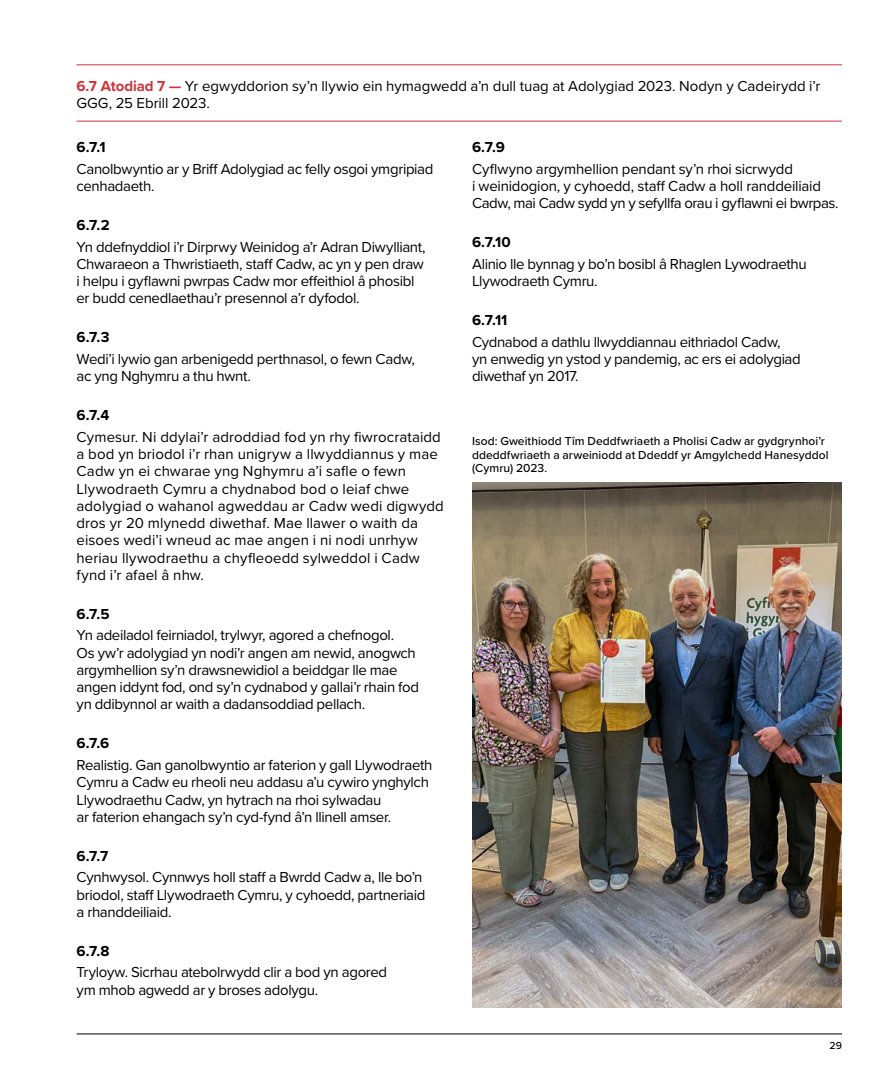
<style>
.page{position:relative;width:893px;height:1085px;background:#fff}
.page>*{position:absolute;margin:0;border:0;box-sizing:border-box;transform-origin:0 0}
.Updated_body{font:15px/17.2px "Proxima Nova";letter-spacing:-.02em;color:#000}
.Updated_body-2{font:15px/17.2px "Proxima Nova";letter-spacing:.005em;color:#000}
.theme_list{font:15px/17.2px "Proxima Nova";color:#000}
.Recommendation_sub{font:700 15px "Proxima Nova";color:#000}
.New_credits{font:500 12px/13.5px "Proxima Nova";letter-spacing:.005em;color:#000}
.t1{font:500 10.5px "Proxima Nova";color:#000}
.s1{font-weight:700;color:#ce343a}
</style>
<div class="page">
<hr style="left:77px;top:64px;width:765px;height:1px;background:#ce343a">
<hr style="left:77px;top:121px;width:765px;height:1px;background:#ce343a">
<img style="left:472px;top:483px;width:370px;height:524px">
<hr style="left:77px;top:1033px;width:765px;height:1px;background:#000">
<p class="theme_list" style="left:77px;top:76px;width:745px"><span class="s1">6.7 Atodiad 7 —</span> Yr egwyddorion sy’n llywio ein hymagwedd a’n dull tuag at Adolygiad 2023. Nodyn y Cadeirydd i’r<br>GGG, 25 Ebrill 2023.</p>
<p class="Recommendation_sub" style="left:77px;top:136px;width:31px">6.7.1</p>
<p class="Updated_body" style="left:77px;top:159px;width:358px">Canolbwyntio ar y Briff Adolygiad ac felly osgoi ymgripiad cenhadaeth.</p>
<p class="Recommendation_sub" style="left:77px;top:214px;width:35px">6.7.2</p>
<p class="Updated_body" style="left:77px;top:237px;width:351px">Yn ddefnyddiol i’r Dirprwy Weinidog a’r Adran Diwylliant, Chwaraeon a Thwristiaeth, staff Cadw, ac yn y pen draw i helpu i gyflawni pwrpas Cadw mor effeithiol â phosibl er budd cenedlaethau’r presennol a’r dyfodol.</p>
<p class="Recommendation_sub" style="left:77px;top:326px;width:35px">6.7.3</p>
<p class="Updated_body" style="left:77px;top:349px;width:340px">Wedi’i lywio gan arbenigedd perthnasol, o fewn Cadw, ac yng Nghymru a thu hwnt.</p>
<p class="Recommendation_sub" style="left:77px;top:404px;width:34px">6.7.4</p>
<p class="Updated_body-2" style="left:77px;top:427px;width:369px">Cymesur. Ni ddylai’r adroddiad fod yn rhy fiwrocrataidd a bod yn briodol i’r rhan unigryw a llwyddiannus y mae Cadw yn ei chwarae yng Nghymru a’i safle o fewn Llywodraeth Cymru a chydnabod bod o leiaf chwe adolygiad o wahanol agweddau ar Cadw wedi digwydd dros yr 20 mlynedd diwethaf. Mae llawer o waith da eisoes wedi’i wneud ac mae angen i ni nodi unrhyw heriau llywodraethu a chyfleoedd sylweddol i Cadw fynd i’r afael â nhw.</p>
<p class="Recommendation_sub" style="left:77px;top:602px;width:35px">6.7.5</p>
<p class="Updated_body" style="left:77px;top:626px;width:344px">Yn adeiladol feirniadol, trylwyr, agored a chefnogol.<br>Os yw’r adolygiad yn nodi’r angen am newid, anogwch argymhellion sy’n drawsnewidiol a beiddgar lle mae angen iddynt fod, ond sy’n cydnabod y gallai’r rhain fod yn ddibynnol ar waith a dadansoddiad pellach.</p>
<p class="Recommendation_sub" style="left:77px;top:732px;width:34px">6.7.6</p>
<p class="Updated_body" style="left:77px;top:755px;width:358px">Realistig. Gan ganolbwyntio ar faterion y gall Llywodraeth Cymru a Cadw eu rheoli neu addasu a’u cywiro ynghylch Llywodraethu Cadw, yn hytrach na rhoi sylwadau<br>ar faterion ehangach sy’n cyd-fynd â’n llinell amser.</p>
<p class="Recommendation_sub" style="left:77px;top:844px;width:33px">6.7.7</p>
<p class="Updated_body" style="left:77px;top:867px;width:350px">Cynhwysol. Cynnwys holl staff a Bwrdd Cadw a, lle bo’n briodol, staff Llywodraeth Cymru, y cyhoedd, partneriaid a rhanddeiliaid.</p>
<p class="Recommendation_sub" style="left:77px;top:939px;width:35px">6.7.8</p>
<p class="Updated_body" style="left:77px;top:962px;width:312px">Tryloyw. Sicrhau atebolrwydd clir a bod yn agored ym mhob agwedd ar y broses adolygu.</p>
<p class="Recommendation_sub" style="left:472px;top:136px;width:35px">6.7.9</p>
<p class="Updated_body" style="left:472px;top:159px;width:368px">Cyflwyno argymhellion pendant sy’n rhoi sicrwydd<br>i weinidogion, y cyhoedd, staff Cadw a holl randdeiliaid<br>Cadw, mai Cadw sydd yn y sefyllfa orau i gyflawni ei bwrpas.</p>
<p class="Recommendation_sub" style="left:472px;top:231px;width:40px">6.7.10</p>
<p class="Updated_body" style="left:472px;top:254px;width:336px">Alinio lle bynnag y bo’n bosibl â Rhaglen Lywodraethu<br>Llywodraeth Cymru.</p>
<p class="Recommendation_sub" style="left:472px;top:309px;width:37px">6.7.11</p>
<p class="Updated_body" style="left:472px;top:332px;width:330px">Cydnabod a dathlu llwyddiannau eithriadol Cadw,<br>yn enwedig yn ystod y pandemig, ac ers ei adolygiad diwethaf yn 2017.</p>
<p class="New_credits" style="left:472px;top:434px;width:358px">Isod: Gweithiodd Tîm Deddfwriaeth a Pholisi Cadw ar gydgrynhoi’r ddeddfwriaeth a arweiniodd at Ddeddf yr Amgylchedd Hanesyddol (Cymru) 2023.</p>
<p class="t1" style="left:829px;top:1037px;width:14px">29</p>
</div>
